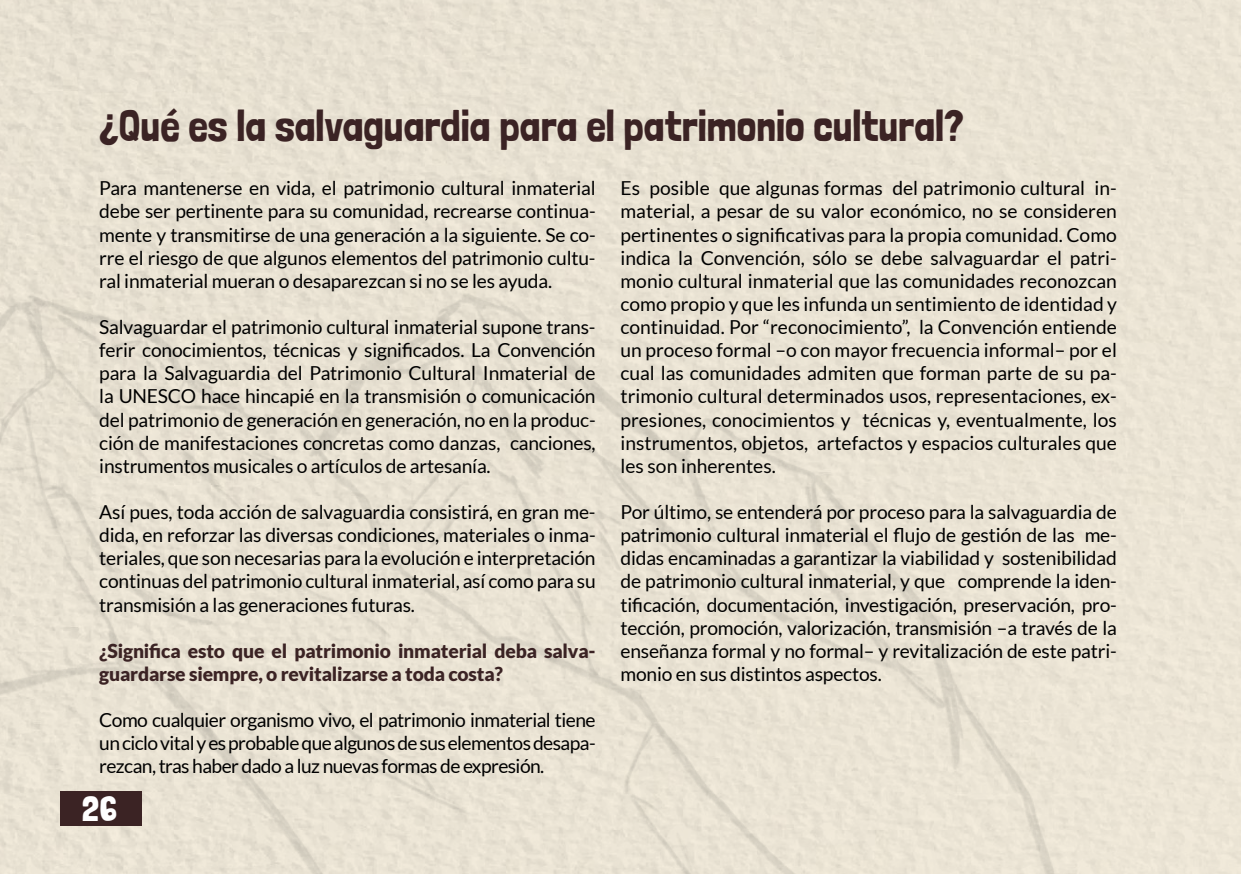
<style>
.page{position:relative;width:1241px;height:874px;background:#fff}
.page>*{position:absolute;margin:0;border:0;box-sizing:border-box;transform-origin:0 0}
.t1{font:43.75px "Londrina Solid";color:#3b2324}
.t2{font:35px "Londrina Solid";color:#fff}
.t3{font:19.25px/23.1px "Lato";letter-spacing:-.01em;color:#000;text-align:justify}
.t4{font:900 19.25px/23.1px "Lato";letter-spacing:-.01em;color:#3b2324}
</style>
<div class="page">
<div style="left:0;top:0;width:1240px;height:873px;background:#e9e2d3"></div>
<hr style="left:1240px;top:0;width:1px;height:873px;background:#d09f31">
<div style="left:61px;top:791px;width:81px;height:34px;background:#3b2324"></div>
<h1 class="t1" style="left:99px;top:100px;width:866px">¿Qué es la salvaguardia para el patrimonio cultural?</h1>
<p class="t3" style="left:99px;top:176px;width:498px">Para mantenerse en vida, el patrimonio cultural inmaterial debe ser pertinente para su comunidad, recrearse continua&shy;mente y transmitirse de una generación a la siguiente. Se co&shy;rre el riesgo de que algunos elementos del patrimonio cultu&shy;ral inmaterial mueran o desaparezcan si no se les ayuda.</p>
<p class="t3" style="left:99px;top:315px;width:498px">Salvaguardar el patrimonio cultural inmaterial supone trans&shy;ferir conocimientos, técnicas y significados. La Convención para la Salvaguardia del Patrimonio Cultural Inmaterial de la UNESCO hace hincapié en la transmisión o comunicación del patrimonio de generación en generación, no en la produc&shy;ción de manifestaciones concretas como danzas, canciones, instrumentos musicales o artículos de artesanía.</p>
<p class="t3" style="left:99px;top:500px;width:498px">Así pues, toda acción de salvaguardia consistirá, en gran me&shy;dida, en reforzar las diversas condiciones, materiales o inma&shy;teriales, que son necesarias para la evolución e interpretación continuas del patrimonio cultural inmaterial, así como para su transmisión a las generaciones futuras.</p>
<p class="t4" style="left:99px;top:638px;width:498px">¿Significa esto que el patrimonio inmaterial deba salva&shy;guardarse siempre, o revitalizarse a toda costa?</p>
<p class="t3" style="left:99px;top:708px;width:498px">Como cualquier organismo vivo, el patrimonio inmaterial tiene un ciclo vital y es probable que algunos de sus elementos desapa&shy;rezcan, tras haber dado a luz nuevas formas de expresión.</p>
<p class="t3" style="left:620px;top:176px;width:498px">Es posible que algunas formas del patrimonio cultural in&shy;material, a pesar de su valor económico, no se consideren pertinentes o significativas para la propia comunidad. Como indica la Convención, sólo se debe salvaguardar el patri&shy;monio cultural inmaterial que las comunidades reconozcan como propio y que les infunda un sentimiento de identidad y continuidad. Por “reconocimiento”, la Convención entiende un proceso formal –o con mayor frecuencia informal– por el cual las comunidades admiten que forman parte de su pa&shy;trimonio cultural determinados usos, representaciones, ex&shy;presiones, conocimientos y técnicas y, eventualmente, los instrumentos, objetos, artefactos y espacios culturales que les son inherentes.</p>
<p class="t3" style="left:620px;top:500px;width:498px">Por último, se entenderá por proceso para la salvaguardia de patrimonio cultural inmaterial el flujo de gestión de las me&shy;didas encaminadas a garantizar la viabilidad y sostenibilidad de patrimonio cultural inmaterial, y que comprende la iden&shy;tificación, documentación, investigación, preservación, pro&shy;tección, promoción, valorización, transmisión –a través de la enseñanza formal y no formal– y revitalización de este patri&shy;monio en sus distintos aspectos.</p>
<h2 class="t2" style="left:82px;top:787px;width:37px">26</h2>
</div>
